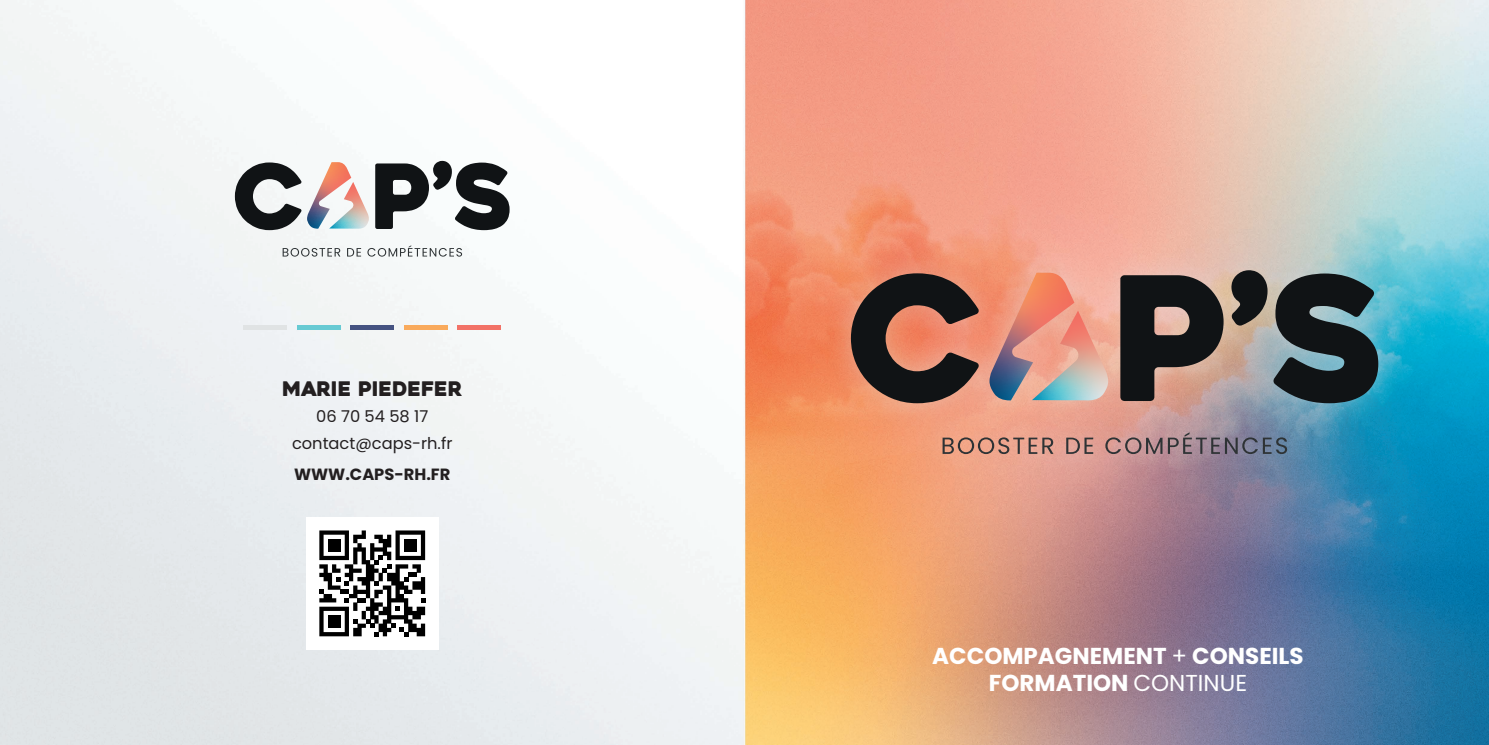
<style>
.page{position:relative;width:1489px;height:745px;background:#fff}
.page>*{position:absolute;margin:0;border:0;box-sizing:border-box;transform-origin:0 0}
.t1{font:700 23px/27.6px "Poppins";color:#fff;text-align:center}
.t2{font:20px "Heavitas";color:#231f20}
.t3{font:16.25px "Poppins";color:#231f20}
.t4{font:700 16.25px "Poppins";color:#231f20}
.s1{font-weight:400}
</style>
<div class="page">
<img style="left:0;top:0;width:1488px;height:744px">
<div style="left:823px;top:243px;width:582px;height:237px;background:#e0e3e4;opacity:.42"></div>
<svg style="left:942px;top:437px;width:111px;height:17px;background:#b58373"></svg>
<svg style="left:1066px;top:437px;width:27px;height:16px"></svg>
<svg style="left:1105px;top:432px;width:181px;height:22px;background:#8d7b85"></svg>
<img style="left:989px;top:272px;width:119px;height:128px">
<svg style="left:850px;top:273px;width:128px;height:130px;background:#774d3f"></svg>
<svg style="left:1120px;top:275px;width:103px;height:126px;background:#504440"></svg>
<svg style="left:1231px;top:270px;width:36px;height:55px;background:#423f3a"></svg>
<svg style="left:1273px;top:273px;width:105px;height:130px;background:#37484d"></svg>
<svg style="left:282px;top:248px;width:58px;height:8px"></svg>
<svg style="left:347px;top:248px;width:14px;height:8px"></svg>
<svg style="left:367px;top:245px;width:95px;height:11px"></svg>
<img style="left:307px;top:162px;width:62px;height:66px">
<svg style="left:235px;top:162px;width:66px;height:68px"></svg>
<svg style="left:375px;top:161px;width:134px;height:69px"></svg>
<hr style="left:457px;top:325px;width:43px;height:4px;background:#f27267">
<hr style="left:404px;top:325px;width:43px;height:4px;background:#f9aa5c">
<hr style="left:351px;top:325px;width:43px;height:4px;background:#455281">
<hr style="left:297px;top:325px;width:43px;height:4px;background:#67cad3">
<hr style="left:244px;top:325px;width:43px;height:4px;background:#e0e3e4">
<div style="left:306px;top:517px;width:132px;height:132px;background:#fff"></div>
<svg style="left:319px;top:530px;width:106px;height:106px"></svg>
<div style="left:328px;top:614px;width:12px;height:13px;background:#000"></div>
<p class="t2" style="left:282px;top:376px;width:181px">MARIE PIEDEFER</p>
<p class="t3" style="left:316px;top:407px;width:113px">06 70 54 58 17</p>
<p class="t3" style="left:292px;top:433px;width:162px">contact@caps-rh.fr</p>
<p class="t4" style="left:294px;top:464px;width:158px">WWW.CAPS-RH.FR</p>
<p class="t1" style="left:932px;top:641px;width:373px">ACCOMPAGNEMENT <span class="s1">+</span> CONSEILS<br>FORMATION <span class="s1">CONTINUE</span></p>
</div>
